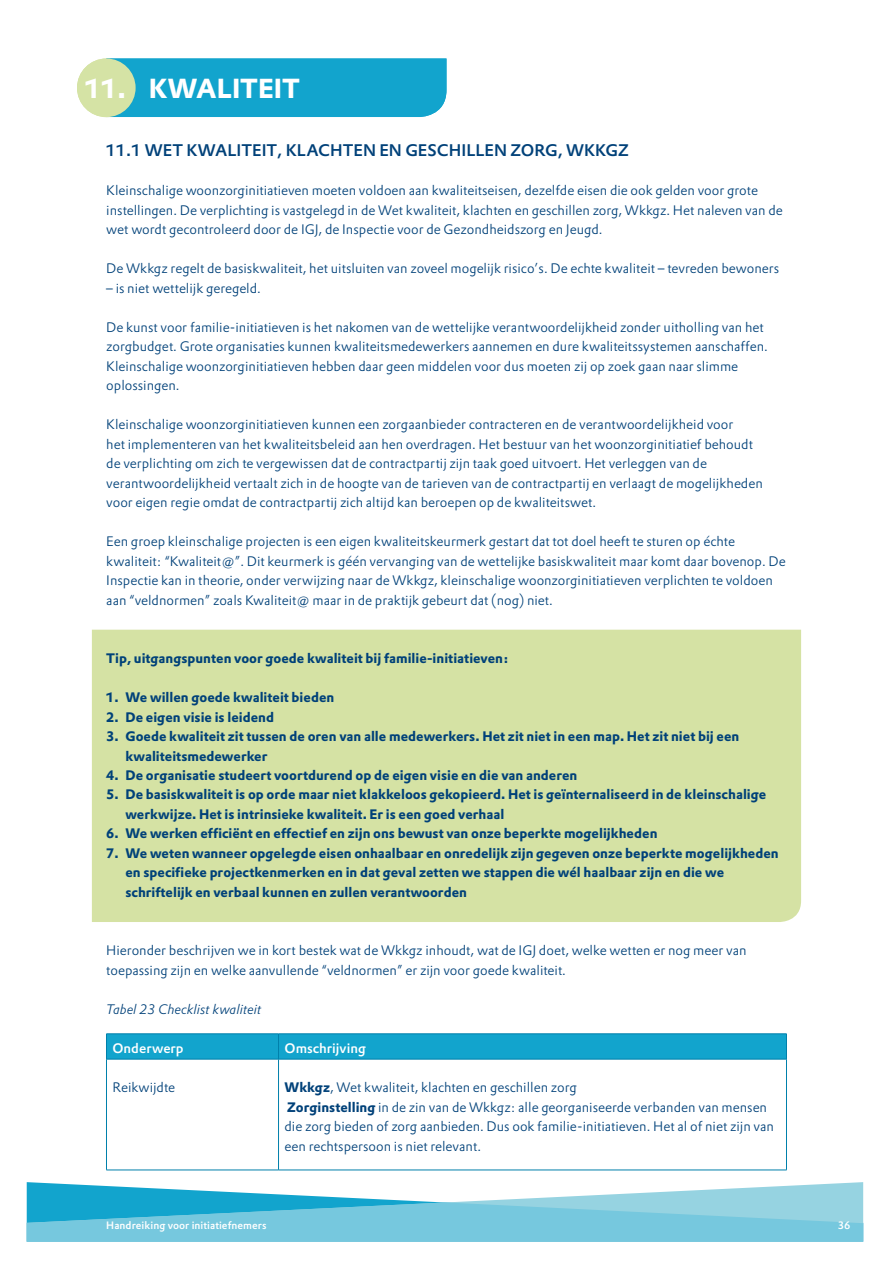
<style>
.page{position:relative;width:893px;height:1263px;background:#fff}
.page>*{position:absolute;margin:0;border:0;box-sizing:border-box;transform-origin:0 0}
.t1{font:700 27px "DTL Prokyon TOT";color:#fff}
.t2{font:500 16.5px "DTL Prokyon TOT";color:#004179}
.t3{font:300 13.5px/19.5px "DTL Prokyon TOT";color:#004179}
.t4{font:700 13.5px/19.5px "DTL Prokyon TOT";color:#004179}
.t5{font:italic 300 13.5px "DTL Prokyon TOT";color:#004179}
.t6{font:500 13.5px "DTL Prokyon TOT";color:#fff}
.t7{font:500 10.5px "DTL Prokyon TOT";letter-spacing:.005em;color:#fff}
.s1{font-weight:700}
</style>
<div class="page">
<svg style="left:27px;top:1182px;width:836px;height:20px"></svg>
<svg style="left:27px;top:1202px;width:836px;height:40px;background:#6dc4dc"></svg>
<div style="left:92px;top:630px;width:709px;height:292px;background:#d5e2a4"></div>
<hr style="left:106px;top:1059px;width:1px;height:111px;background:#0080ab">
<hr style="left:278px;top:1059px;width:1px;height:111px;background:#0080ab">
<hr style="left:786px;top:1059px;width:1px;height:111px;background:#0080ab">
<hr style="left:106px;top:1170px;width:173px;height:1px;background:#0080ab">
<hr style="left:279px;top:1170px;width:508px;height:1px;background:#0080ab">
<hr style="left:106px;top:1033px;width:173px;height:1px;background:#0080ab">
<hr style="left:106px;top:1059px;width:173px;height:1px;background:#0080ab">
<hr style="left:279px;top:1033px;width:508px;height:1px;background:#0080ab">
<svg style="left:106px;top:1034px;width:681px;height:25px;background:#11a2cb"></svg>
<hr style="left:279px;top:1059px;width:508px;height:1px;background:#0080ab">
<div style="left:112px;top:59px;width:334px;height:58px;background:#12a4cd"></div>
<div style="left:77px;top:58px;width:59px;height:59px;background:#d5e3a5;border-radius:50%"></div>
<h1 class="t1" style="left:149px;top:70px;width:173px">hoofdstuk</h1>
<h1 class="t1" style="left:85px;top:70px;width:101px">11. KWALITEIT</h1>
<p class="t2" style="left:106px;top:139px;width:119px">11.1 WET KWALITEIT</p>
<p class="t2" style="left:277px;top:139px;width:20px">, KLA</p>
<p class="t2" style="left:318px;top:139px;width:37px">CHTEN</p>
<p class="t2" style="left:379px;top:139px;width:37px">EN GES</p>
<p class="t2" style="left:437px;top:139px;width:35px">CHILLEN</p>
<p class="t2" style="left:510px;top:139px;width:13px">ZORG</p>
<p class="t2" style="left:558px;top:139px;width:39px">, WKKGZ</p>
<p class="t3" style="left:106px;top:180px;width:678px">Kleinschalige woonzorginitiatieven moeten voldoen aan kwaliteitseisen, dezelfde eisen die ook gelden voor grote instellingen. De verplichting is vastgelegd in de Wet kwaliteit, klachten en geschillen zorg, Wkkgz. Het naleven van de wet wordt gecontroleerd door de IGJ, de Inspectie voor de Gezondheidszorg en Jeugd.</p>
<p class="t3" style="left:106px;top:258px;width:674px">De Wkkgz regelt de basiskwaliteit, het uitsluiten van zoveel mogelijk risico’s. De echte kwaliteit – tevreden bewoners</p>
<p class="t3" style="left:106px;top:278px;width:156px">– is niet wettelijk geregeld.</p>
<p class="t3" style="left:106px;top:317px;width:663px">De kunst voor familie-initiatieven is het nakomen van de wettelijke verantwoordelijkheid zonder uitholling van het zorgbudget. Grote organisaties kunnen kwaliteitsmedewerkers aannemen en dure kwaliteitssystemen aanschaffen.<br>Kleinschalige woonzorginitiatieven hebben daar geen middelen voor dus moeten zij op zoek gaan naar slimme oplossingen.</p>
<p class="t3" style="left:106px;top:414px;width:658px">Kleinschalige woonzorginitiatieven kunnen een zorgaanbieder contracteren en de verantwoordelijkheid voor<br>het implementeren van het kwaliteitsbeleid aan hen overdragen. Het bestuur van het woonzorginitiatief behoudt de verplichting om zich te vergewissen dat de contractpartij zijn taak goed uitvoert. Het verleggen van de verantwoordelijkheid vertaalt zich in de hoogte van de tarieven van de contractpartij en verlaagt de mogelijkheden voor eigen regie omdat de contractpartij zich altijd kan beroepen op de kwaliteitswet.</p>
<p class="t3" style="left:106px;top:531px;width:681px">Een groep kleinschalige projecten is een eigen kwaliteitskeurmerk gestart dat tot doel heeft te sturen op échte kwaliteit: “Kwaliteit@”. Dit keurmerk is géén vervanging van de wettelijke basiskwaliteit maar komt daar bovenop. De Inspectie kan in theorie, onder verwijzing naar de Wkkgz, kleinschalige woonzorginitiatieven verplichten te voldoen aan “veldnormen” zoals Kwaliteit@ maar in de praktijk gebeurt dat (nog) niet.</p>
<p class="t4" style="left:106px;top:648px;width:404px">Tip, uitgangspunten voor goede kwaliteit bij familie-initiatieven:</p>
<p class="t4" style="left:106px;top:687px;width:230px">1. We willen goede kwaliteit bieden</p>
<p class="t4" style="left:106px;top:707px;width:169px">2. De eigen visie is leidend</p>
<p class="t4" style="left:125px;top:726px;width:615px;text-indent:-19px">3. Goede kwaliteit zit tussen de oren van alle medewerkers. Het zit niet in een map. Het zit niet bij een kwaliteitsmedewerker</p>
<p class="t4" style="left:106px;top:765px;width:473px">4. De organisatie studeert voortdurend op de eigen visie en die van anderen</p>
<p class="t4" style="left:125px;top:785px;width:642px;text-indent:-19px">5. De basiskwaliteit is op orde maar niet klakkeloos gekopieerd. Het is geïnternaliseerd in de kleinschalige werkwijze. Het is intrinsieke kwaliteit. Er is een goed verhaal</p>
<p class="t4" style="left:106px;top:824px;width:553px">6. We werken efficiënt en effectief en zijn ons bewust van onze beperkte mogelijkheden</p>
<p class="t4" style="left:125px;top:843px;width:655px;text-indent:-19px">7. We weten wanneer opgelegde eisen onhaalbaar en onredelijk zijn gegeven onze beperkte mogelijkheden en specifieke projectkenmerken en in dat geval zetten we stappen die wél haalbaar zijn en die we schriftelijk en verbaal kunnen en zullen verantwoorden</p>
<p class="t3" style="left:106px;top:941px;width:642px">Hieronder beschrijven we in kort bestek wat de Wkkgz inhoudt, wat de IGJ doet, welke wetten er nog meer van toepassing zijn en welke aanvullende “veldnormen” er zijn voor goede kwaliteit.</p>
<p class="t5" style="left:106px;top:1000px;width:157px">Tabel 23 Checklist kwaliteit</p>
<p class="t6" style="left:112px;top:1039px;width:73px">Onderwerp</p>
<p class="t6" style="left:285px;top:1039px;width:83px">Omschrijving</p>
<p class="t3" style="left:112px;top:1077px;width:64px">Reikwijdte</p>
<p class="t3" style="left:285px;top:1077px;width:491px"><span class="s1">Wkkgz</span>, Wet kwaliteit, klachten en geschillen zorg<br><span class="s1">Zorginstelling</span> in de zin van de Wkkgz: alle georganiseerde verbanden van mensen die zorg bieden of zorg aanbieden. Dus ook familie-initiatieven. Het al of niet zijn van een rechtspersoon is niet relevant.</p>
<p class="t7" style="left:106px;top:1218px;width:162px">Handreiking voor initiatiefnemers</p>
<p class="t7" style="left:838px;top:1218px;width:14px">36</p>
</div>
